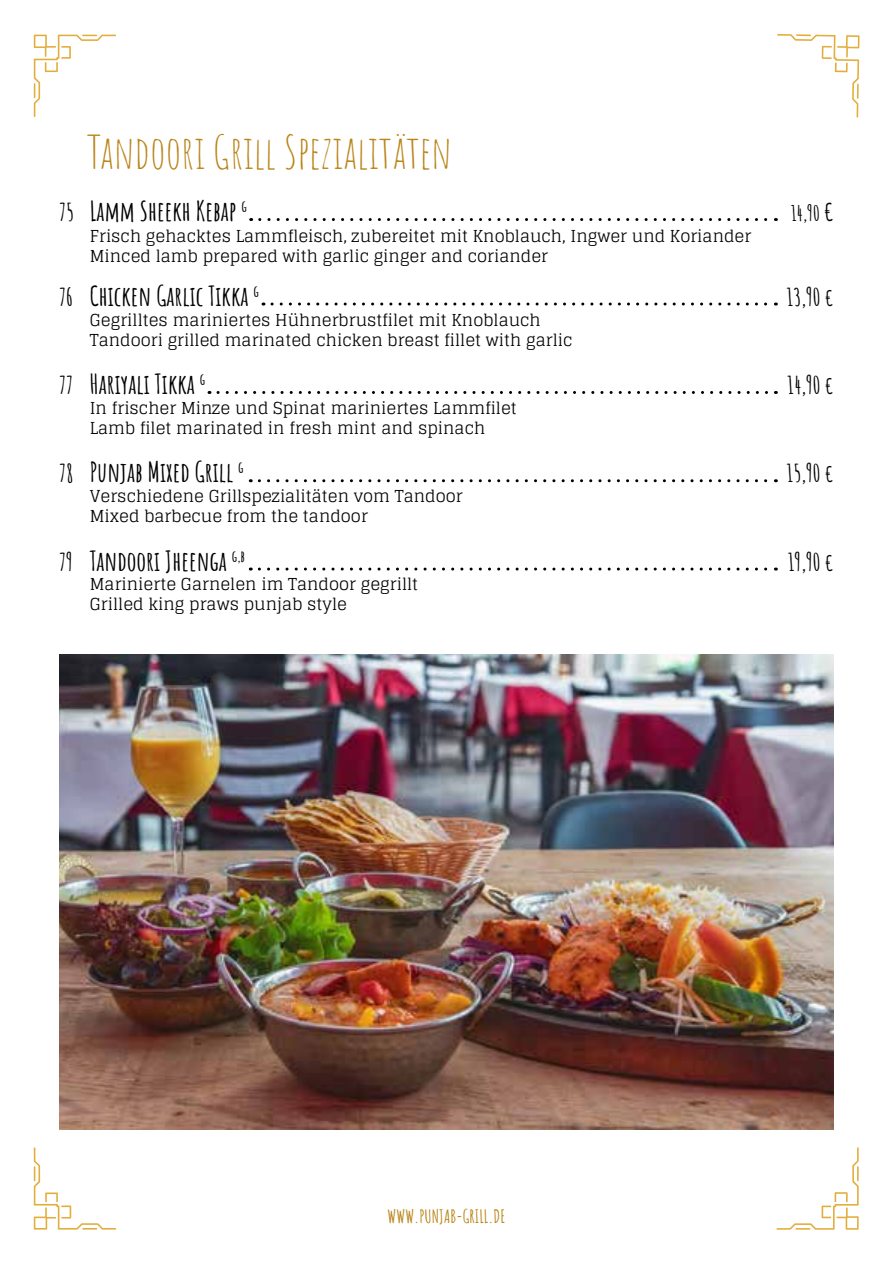
<style>
.page{position:relative;width:893px;height:1263px;background:#fff}
.page>*{position:absolute;margin:0;border:0;box-sizing:border-box;transform-origin:0 0}
.t1{font:45px "Amatic SC";color:#ba851a}
.t2{font:700 27px "Amatic SC";color:#000}
.t3{font:700 24px "Amatic SC";color:#000}
.t4{font:700 21px "Amatic SC";color:#000}
.t5{font:700 18px "Amatic SC";color:#ba851a}
.t6{font:16.5px/19.8px "Glegoo";color:#000}
.s1{font-size:24px}
.s2{font-size:21px}
</style>
<div class="page">
<svg style="left:34px;top:35px;width:82px;height:82px"></svg>
<svg style="left:34px;top:1147px;width:82px;height:82px"></svg>
<svg style="left:776px;top:1147px;width:83px;height:83px"></svg>
<svg style="left:777px;top:34px;width:82px;height:84px"></svg>
<svg style="left:260px;top:218px;width:516px;height:3px"></svg>
<svg style="left:272px;top:302px;width:504px;height:3px"></svg>
<svg style="left:218px;top:391px;width:558px;height:3px"></svg>
<svg style="left:259px;top:479px;width:517px;height:3px"></svg>
<svg style="left:259px;top:567px;width:517px;height:3px"></svg>
<img style="left:59px;top:654px;width:775px;height:475px">
<h1 class="t1" style="left:87px;top:120px;width:366px">Tandoori Grill Spezialitäten</h1>
<h2 class="t2" style="left:90px;top:190px;width:158px">Lamm Sheekh Kebap <sup>g</sup></h2>
<h3 class="t3" style="left:59px;top:194px;width:17px">75</h3>
<p class="t4" style="left:791px;top:197px;width:44px">14,90 <span class="s1">€</span></p>
<p class="t6" style="left:90px;top:227px;width:663px">Frisch gehacktes Lammfleisch, zubereitet mit Knoblauch, Ingwer und Koriander<br>Minced lamb prepared with garlic ginger and coriander</p>
<h2 class="t2" style="left:90px;top:275px;width:171px">Chicken Garlic Tikka <sup>g</sup></h2>
<h3 class="t3" style="left:59px;top:278px;width:15px">76</h3>
<h3 class="t3" style="left:787px;top:278px;width:49px">13,90 <span class="s2">€</span></h3>
<p class="t6" style="left:90px;top:311px;width:484px">Gegrilltes mariniertes Hühnerbrustfilet mit Knoblauch<br>Tandoori grilled marinated chicken breast fillet with garlic</p>
<h2 class="t2" style="left:90px;top:363px;width:117px">Hariyali Tikka <sup>g</sup></h2>
<h3 class="t3" style="left:59px;top:367px;width:16px">77</h3>
<h3 class="t3" style="left:788px;top:367px;width:48px">14,90 <span class="s2">€</span></h3>
<p class="t6" style="left:90px;top:399px;width:429px">In frischer Minze und Spinat mariniertes Lammfilet<br>Lamb filet marinated in fresh mint and spinach</p>
<h2 class="t2" style="left:90px;top:451px;width:155px">Punjab Mixed Grill <sup>g</sup></h2>
<h3 class="t3" style="left:59px;top:455px;width:16px">78</h3>
<h3 class="t3" style="left:787px;top:455px;width:48px">15,90 <span class="s2">€</span></h3>
<p class="t6" style="left:90px;top:486px;width:374px">Verschiedene Grillspezialitäten vom Tandoor<br>Mixed barbecue from the tandoor</p>
<h2 class="t2" style="left:90px;top:540px;width:157px">Tandoori Jheenga <sup>g,b</sup></h2>
<h3 class="t3" style="left:59px;top:543px;width:15px">79</h3>
<h3 class="t3" style="left:788px;top:543px;width:47px">19,90 <span class="s2">€</span></h3>
<p class="t6" style="left:90px;top:574px;width:330px">Marinierte Garnelen im Tandoor gegrillt<br>Grilled king praws punjab style</p>
<p class="t5" style="left:388px;top:1202px;width:119px">WWW.PUNJAB-GRILL.DE</p>
</div>
